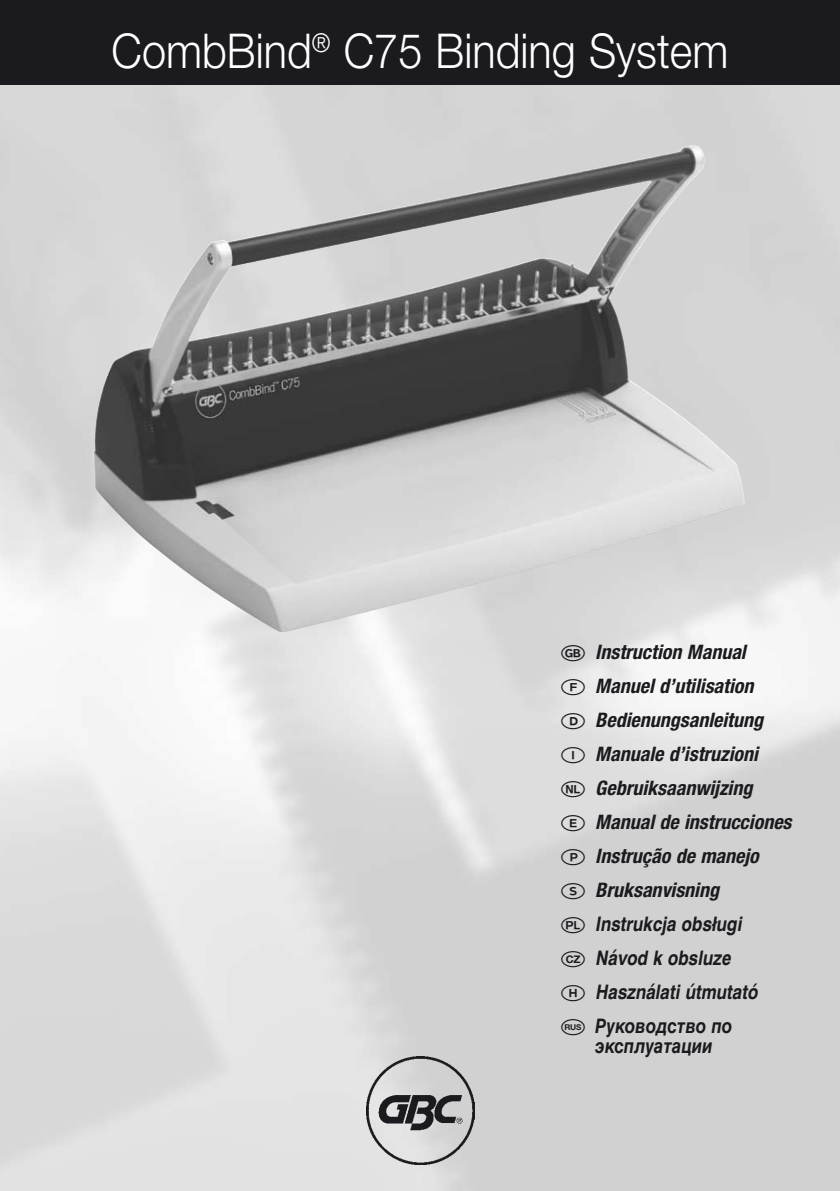
<style>
.page{position:relative;width:840px;height:1191px;background:#fff}
.page>*{position:absolute;margin:0;border:0;box-sizing:border-box;transform-origin:0 0}
.t1{font:300 48px "Helvetica Neue";color:#fff;scale:.9 1}
.t2{font:italic 700 condensed 20px/34px "Helvetica Neue";color:#1b1b1f}
.t3{font:italic 700 20px "Newhouse DTL Ex";color:#1b1b1f;scale:.85 1}
.t4{font:20px/20px "Helvetica Cyr Bold Inclined";color:#1b1b1f;scale:.85 1}
.t5{font:700 10.4px "Helvetica Neue";color:#1b1b1f}
.t6{font:700 8px "Helvetica Neue";color:#1b1b1f}
</style>
<div class="page">
<img style="left:0;top:85px;width:839px;height:1106px">
<div style="left:0;top:0;width:839px;height:85px;background:#1b1b1f"></div>
<img style="left:93px;top:143px;width:651px;height:489px">
<img style="left:366px;top:1056px;width:108px;height:108px">
<svg style="left:561px;top:644px;width:23px;height:17px"></svg>
<svg style="left:561px;top:678px;width:23px;height:17px"></svg>
<svg style="left:561px;top:712px;width:23px;height:17px"></svg>
<svg style="left:561px;top:746px;width:23px;height:17px"></svg>
<svg style="left:561px;top:780px;width:23px;height:17px"></svg>
<svg style="left:561px;top:814px;width:23px;height:17px"></svg>
<svg style="left:561px;top:848px;width:23px;height:17px"></svg>
<svg style="left:561px;top:882px;width:23px;height:17px"></svg>
<svg style="left:561px;top:916px;width:23px;height:17px"></svg>
<h1 class="t1" style="left:112px;top:22px;width:686px">CombBind<sup>®</sup> C75 Binding System</h1>
<p class="t2" style="left:595px;top:634px;width:197px">Instruction Manual<br>Manuel d’utilisation<br>Bedienungsanleitung<br>Manuale d’istruzioni<br>Gebruiksaanwijzing<br>Manual de instrucciones<br>Instrução de manejo<br>Bruksanvisning</p>
<p class="t3" style="left:595px;top:910px;width:173px">Instrukcja obsługi</p>
<p class="t3" style="left:561px;top:944px;width:200px">□ Návod k obsluze</p>
<p class="t3" style="left:561px;top:978px;width:232px">★ Használati útmutató</p>
<p class="t4" style="left:595px;top:1015px;width:162px;text-indent:-34px">□ Руководство по эксплуaтaции</p>
<p class="t5" style="left:565px;top:953px;width:16px">CZ</p>
<p class="t6" style="left:564px;top:1022px;width:18px">RUS</p>
</div>
